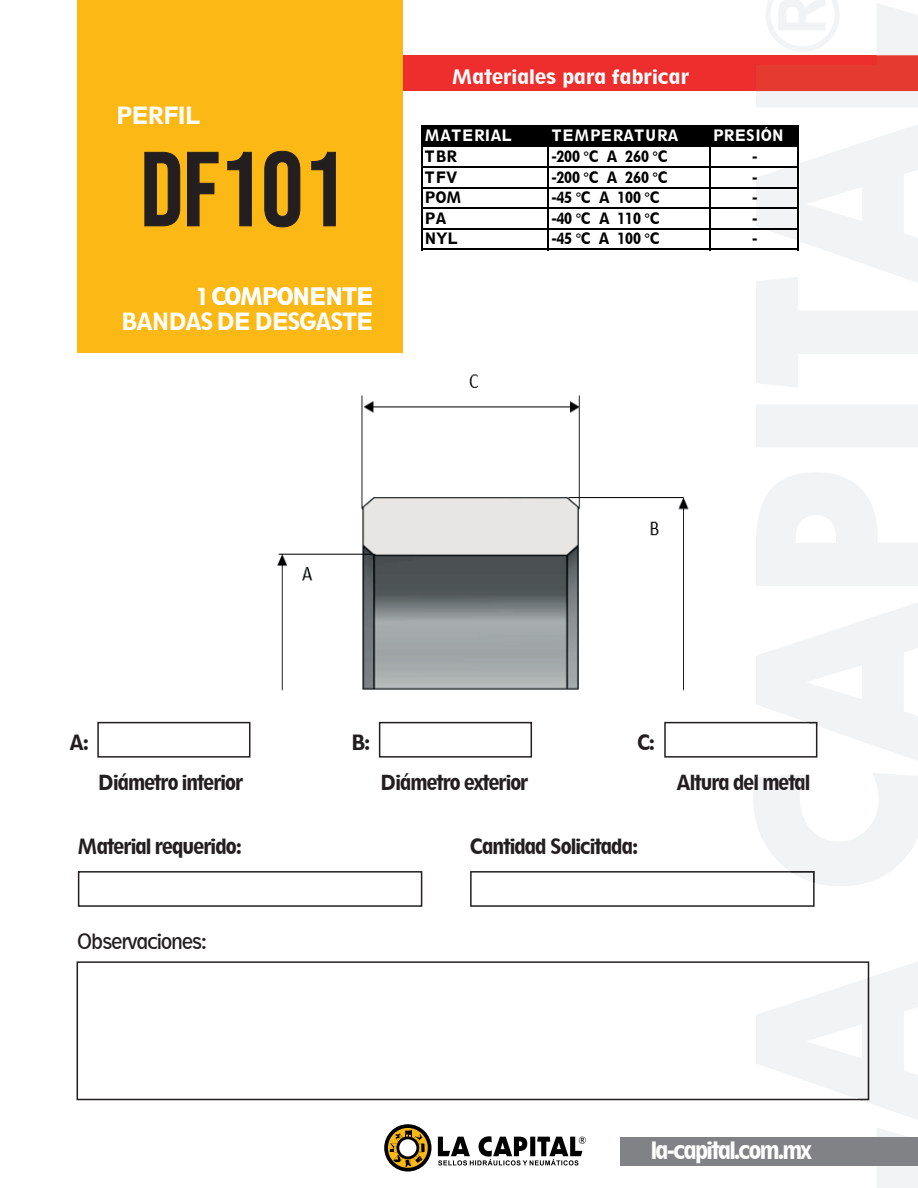
<style>
.page{position:relative;width:918px;height:1188px;background:#fff}
.page>*{position:absolute;margin:0;border:0;box-sizing:border-box;transform-origin:0 0}
.t1{font:105px "Bebas Neue";color:#231f20}
.t2{font:800 condensed 22.5px "Geometric 212 BT";letter-spacing:-.075em;color:#fff}
.t3{font:800 condensed 22.35px "Geometric 212 BT";letter-spacing:-.075em;color:#fff}
.t4{font:800 condensed 19.8px "Geometric 212 BT";letter-spacing:-.05em;color:#231f20}
.t5{font:condensed 19.8px "Geometric 212 BT";letter-spacing:-.05em;color:#231f20}
.t6{font:800 condensed 19.5px "Geometric 212 BT";letter-spacing:-.05em;color:#231f20}
.t7{font:800 condensed 18.75px "Geometric 212 BT";letter-spacing:.005em;color:#fff;scale:1.09 1}
.t8{font:800 condensed 14.7px "Geometric 212 BT";letter-spacing:-.01em;color:#000001}
.t9{font:800 condensed 14.7px "Geometric 212 BT";letter-spacing:-.01em;color:#fff}
</style>
<div class="page">
<img style="left:231px;top:374px;width:458px;height:362px">
<div style="left:402px;top:56px;width:516px;height:35px;background:#ee2d2d"></div>
<div style="left:77px;top:0;width:325px;height:353px;background:#fcb814"></div>
<svg style="left:145px;top:152px;width:35px;height:74px"></svg>
<svg style="left:187px;top:152px;width:31px;height:74px"></svg>
<svg style="left:227px;top:152px;width:25px;height:74px"></svg>
<svg style="left:264px;top:151px;width:36px;height:76px"></svg>
<svg style="left:311px;top:152px;width:25px;height:74px"></svg>
<svg style="left:384px;top:1124px;width:48px;height:48px"></svg>
<svg style="left:438px;top:1136px;width:148px;height:29px"></svg>
<div style="left:97px;top:722px;width:153px;height:36px;border:2px solid #231f20"></div>
<div style="left:78px;top:871px;width:344px;height:36px;border:2px solid #231f20"></div>
<div style="left:379px;top:722px;width:153px;height:36px;border:2px solid #231f20"></div>
<svg style="left:77px;top:961px;width:679px;height:139px"></svg>
<svg style="left:756px;top:961px;width:162px;height:227px"></svg>
<svg style="left:470px;top:773px;width:448px;height:134px"></svg>
<svg style="left:664px;top:602px;width:254px;height:159px"></svg>
<svg style="left:756px;top:91px;width:162px;height:495px;fill:#f2f3f4"></svg>
<svg style="left:756px;top:0;width:162px;height:91px"></svg>
<div style="left:621px;top:1137px;width:297px;height:29px;background:#808285"></div>
<div style="left:423px;top:127px;width:376px;height:20px;background:#000001"></div>
<hr style="left:423px;top:126px;width:376px;height:1px;background:#000001">
<hr style="left:423px;top:166px;width:376px;height:2px;background:#000001">
<hr style="left:423px;top:187px;width:376px;height:2px;background:#000001">
<hr style="left:423px;top:207px;width:376px;height:2px;background:#000001">
<hr style="left:423px;top:228px;width:376px;height:2px;background:#000001">
<hr style="left:422px;top:126px;width:1px;height:124px;background:#000001">
<hr style="left:548px;top:127px;width:1px;height:123px;background:#000001">
<hr style="left:709px;top:127px;width:2px;height:123px;background:#000001">
<hr style="left:423px;top:248px;width:376px;height:2px;background:#000001">
<hr style="left:797px;top:127px;width:2px;height:123px;background:#000001">
<h3 class="t3" style="left:116px;top:101px;width:85px">PERFIL</h3>
<h1 class="t1" style="left:141px;top:130px;width:206px">DF101</h1>
<h3 class="t3" style="left:197px;top:282px;width:179px">1 COMPONENTE</h3>
<h3 class="t3" style="left:121px;top:308px;width:254px">BANDAS DE DESGASTE</h3>
<p class="t7" style="left:451px;top:65px;width:220px">Materiales para fabricar</p>
<p class="t9" style="left:425px;top:127px;width:88px">MATERIAL</p>
<p class="t9" style="left:551px;top:127px;width:129px">TEMPERATURA</p>
<p class="t9" style="left:713px;top:127px;width:73px">PRESIÓN</p>
<p class="t8" style="left:425px;top:147px;width:34px">TBR</p>
<p class="t8" style="left:551px;top:147px;width:118px">-200 °C A 260 °C</p>
<p class="t8" style="left:752px;top:147px;width:7px">-</p>
<p class="t8" style="left:425px;top:168px;width:35px">TFV</p>
<p class="t8" style="left:551px;top:168px;width:118px">-200 °C A 260 °C</p>
<p class="t8" style="left:752px;top:168px;width:7px">-</p>
<p class="t8" style="left:425px;top:188px;width:39px">POM</p>
<p class="t8" style="left:551px;top:188px;width:110px">-45 °C A 100 °C</p>
<p class="t8" style="left:752px;top:188px;width:7px">-</p>
<p class="t8" style="left:425px;top:209px;width:24px">PA</p>
<p class="t8" style="left:551px;top:209px;width:110px">-40 °C A 110 °C</p>
<p class="t8" style="left:752px;top:209px;width:7px">-</p>
<p class="t8" style="left:425px;top:230px;width:34px">NYL</p>
<p class="t8" style="left:551px;top:230px;width:110px">-45 °C A 100 °C</p>
<p class="t8" style="left:752px;top:230px;width:7px">-</p>
<h3 class="t4" style="left:69px;top:730px;width:22px">A:</h3>
<h3 class="t6" style="left:98px;top:770px;width:147px">Diámetro interior</h3>
<h3 class="t4" style="left:351px;top:730px;width:21px">B:</h3>
<h3 class="t4" style="left:637px;top:730px;width:19px">C:</h3>
<h3 class="t6" style="left:380px;top:770px;width:150px">Diámetro exterior</h3>
<h3 class="t6" style="left:676px;top:770px;width:136px">Altura del metal</h3>
<h3 class="t4" style="left:77px;top:834px;width:166px">Material requerido:</h3>
<h3 class="t5" style="left:77px;top:930px;width:131px">Observaciones:</h3>
<h3 class="t4" style="left:470px;top:834px;width:170px">Cantidad Solicitada:</h3>
<h2 class="t2" style="left:651px;top:1136px;width:163px">la-capital.com.mx</h2>
</div>
